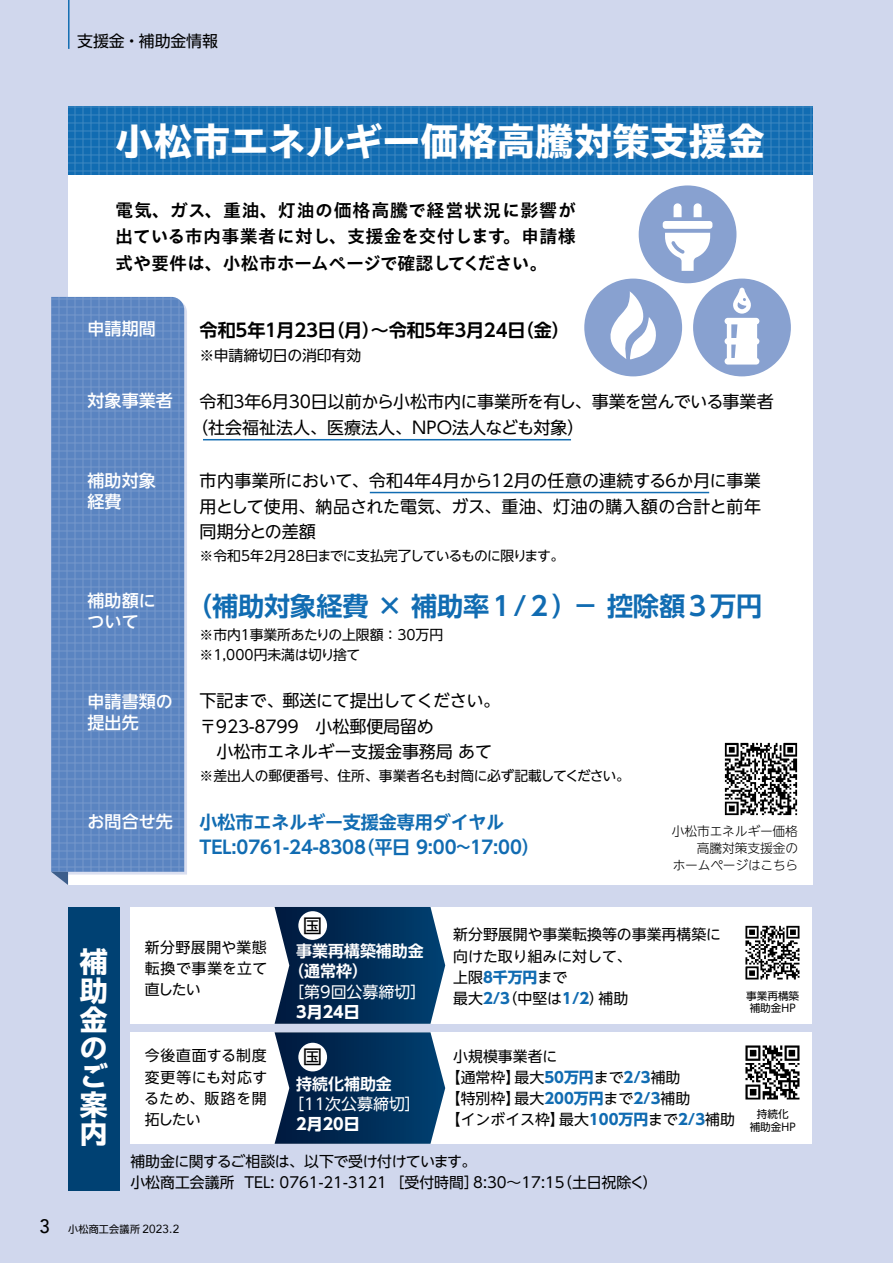
<style>
.page{position:relative;width:893px;height:1263px;background:#d0d7ed}
.page>*{position:absolute;margin:0;border:0;box-sizing:border-box;transform-origin:0 0}
.t1{font:700 expanded 39.3px "P Aoto Gothic Std N";letter-spacing:-.025em;color:#fff}
.t2{font:700 expanded 29.7px/28.5px "P Aoto Gothic Std N";color:#fff;text-align:justify}
.t3{font:700 26.1px "UD Shin Go NT Pr 6 De";letter-spacing:-.005em;color:#116cb2}
.t4{font:19.5px "UD Shin Go NT Pr 6";color:#000}
.t5{font:500 19.5px "Avenir";color:#000;scale:.95 1}
.t6{font:700 18px/26.5px "P Aoto Gothic Std N";letter-spacing:-.025em;color:#000;text-align:justify}
.t7{font:700 18px "UD Shin Go NT Pr 6 De";letter-spacing:-.01em;color:#116cb2}
.t8{font:700 18px "UD Shin Go NT Pr 6 De";letter-spacing:-.005em;color:#000}
.t9{font:16.95px/25.5px "UD Shin Go NT Pr 6";letter-spacing:-.01em;color:#000}
.t10{font:500 16.95px/21.3px "UD Shin Go NT Pr 6";color:#fff}
.t11{font:700 15.9px/20.2px "UD Shin Go NT Pr 6 De";color:#fff}
.t12{font:15.9px "UD Shin Go NT Pr 6";color:#fff}
.t13{font:700 15.9px "UD Shin Go NT Pr 6";color:#fff}
.t14{font:15.9px "UD Shin Go NT Pr 6";letter-spacing:-.01em;color:#000}
.t15{font:14.85px/21.3px "UD Shin Go NT Pr 6";color:#000;text-align:justify}
.t16{font:14.85px "UD Shin Go NT Pr 6";letter-spacing:-.03em;color:#000}
.t17{font:700 14.85px "UD Shin Go NT Pr 6";color:#116cb2}
.t18{font:13.8px/19.2px "UD Shin Go NT Pr 6";letter-spacing:-.015em;color:#000}
.t19{font:13.8px "UD Shin Go NT Pr 6";letter-spacing:-.045em;color:#000}
.t20{font:300 12.75px/17px "UD Shin Go NT Pr 6";letter-spacing:-.01em;color:#000;text-align:right}
.t21{font:11.7px "Avenir";color:#000}
.t22{font:10.65px/12.8px "UD Shin Go NT Pr 6";color:#000;text-align:center}
.t23{font:10.05px "UD Shin Go Pro";letter-spacing:.02em;color:#000}
.s1{font-weight:700;color:#116cb2}
.s2{font-weight:400;color:#000}
</style>
<div class="page">
<div style="left:130px;top:1032px;width:682px;height:112px;background:#fff"></div>
<div style="left:130px;top:907px;width:682px;height:117px;background:#fff"></div>
<div style="left:68px;top:170px;width:744px;height:715px;background:#fff"></div>
<svg style="left:275px;top:1032px;width:170px;height:112px;background:#173f66"></svg>
<svg style="left:275px;top:907px;width:170px;height:117px;background:#163f65"></svg>
<svg style="left:68px;top:305px;width:119px;height:569px;background:#d1d8ec"></svg>
<svg style="left:51px;top:297px;width:133px;height:575px;background:#6289c3"></svg>
<svg style="left:51px;top:872px;width:17px;height:13px"></svg>
<div style="left:68px;top:907px;width:51px;height:283px;background:#004173"></div>
<svg style="left:68px;top:106px;width:744px;height:68px;background:#166fb3"></svg>
<div style="left:298px;top:1043px;width:29px;height:28px;background:#fff;border-radius:50%"></div>
<img style="left:745px;top:1045px;width:55px;height:55px">
<div style="left:298px;top:911px;width:29px;height:29px;background:#fff;border-radius:50%"></div>
<img style="left:745px;top:925px;width:55px;height:55px">
<div style="left:693px;top:279px;width:98px;height:97px;background:#88a1d0;border-radius:50%"></div>
<svg style="left:725px;top:288px;width:34px;height:77px"></svg>
<div style="left:639px;top:185px;width:97px;height:98px;background:#88a1d0;border-radius:50%"></div>
<svg style="left:674px;top:203px;width:8px;height:14px"></svg>
<svg style="left:694px;top:203px;width:8px;height:14px"></svg>
<div style="left:663px;top:221px;width:49px;height:8px;background:#fff;border-radius:3px"></div>
<svg style="left:665px;top:233px;width:45px;height:38px"></svg>
<div style="left:584px;top:279px;width:98px;height:97px;background:#88a1d0;border-radius:50%"></div>
<svg style="left:610px;top:291px;width:46px;height:68px"></svg>
<hr style="left:203px;top:439px;width:368px;height:1px;background:#116cb2">
<hr style="left:370px;top:492px;width:339px;height:1px;background:#116cb2">
<img style="left:724px;top:742px;width:74px;height:74px">
<hr style="left:68px;top:0;width:2px;height:49px;background:#116cb2">
<p class="t14" style="left:77px;top:28px;width:142px">支援金・補助金情報</p>
<h1 class="t1" style="left:115px;top:120px;width:653px">小松市エネルギー価格高騰対策支援金</h1>
<p class="t6" style="left:115px;top:197px;width:462px">電気、ガス、重油、灯油の価格高騰で経営状況に影響が出ている市内事業者に対し、支援金を交付します。申請様式や要件は、小松市ホームページで確認してください。</p>
<h3 class="t5" style="left:39px;top:1209px;width:12px">3</h3>
<p class="t10" style="left:88px;top:317px;width:70px">申請期間</p>
<p class="t8" style="left:200px;top:316px;width:372px">令和5年1月23 （日月）～令和5年3月24 （日金(</p>
<p class="t15" style="left:199px;top:344px;width:163px">※申請締切日の消印有効</p>
<p class="t10" style="left:88px;top:390px;width:87px">対象事業者</p>
<p class="t9" style="left:272px;top:389px;width:503px">月30日以前から小松市内に事業所を有し、事業を営んでいる事業者</p>
<p class="t9" style="left:244px;top:389px;width:19px">年</p>
<p class="t9" style="left:191px;top:389px;width:395px;text-indent:9px">令和<br>（社会福祉法人、医療法人、NPO法人なども対象(</p>
<p class="t9" style="left:258px;top:389px;width:19px">６</p>
<p class="t9" style="left:231px;top:389px;width:19px">３</p>
<p class="t10" style="left:88px;top:469px;width:70px">補助対象経費</p>
<p class="t9" style="left:414px;top:468px;width:19px">年</p>
<p class="t9" style="left:200px;top:468px;width:563px">市内事業所において、令和<br>用として使用、納品された電気、ガス、重油、灯油の購入額の合計と前年同期分との差額</p>
<p class="t19" style="left:200px;top:544px;width:366px">※令和5年2月28日までに支払完了しているものに限ります。</p>
<p class="t9" style="left:443px;top:468px;width:225px">月から12月の任意の連続する</p>
<p class="t9" style="left:676px;top:468px;width:86px">か月に事業</p>
<p class="t9" style="left:662px;top:468px;width:19px">６</p>
<p class="t9" style="left:400px;top:468px;width:19px">４</p>
<p class="t9" style="left:429px;top:468px;width:19px">４</p>
<p class="t10" style="left:88px;top:589px;width:70px">補助額について</p>
<h3 class="t3" style="left:186px;top:585px;width:393px">（補助対象経費 × 補助率１/２）</h3>
<p class="t18" style="left:250px;top:625px;width:195px">事業所あたりの上限額：30万円</p>
<p class="t18" style="left:200px;top:625px;width:162px">※市内<br>※1,000円未満は切り捨て</p>
<p class="t18" style="left:238px;top:625px;width:15px">１</p>
<h3 class="t3" style="left:573px;top:585px;width:191px">－控除額３万円</h3>
<p class="t10" style="left:88px;top:690px;width:87px">申請書類の提出先</p>
<p class="t9" style="left:199px;top:687px;width:302px">下記まで、郵送にて提出してください。〒923-8799　小松郵便局留め<br>　小松市エネルギー支援金事務局あて</p>
<p class="t18" style="left:200px;top:765px;width:432px">※差出人の郵便番号、住所、事業者名も封筒に必ず記載してください。</p>
<p class="t10" style="left:88px;top:810px;width:87px">お問合せ先</p>
<p class="t7" style="left:200px;top:807px;width:306px">小松市エネルギー支援金専用ダイヤル</p>
<p class="t7" style="left:356px;top:833px;width:185px">（平日 9:00~17:00(</p>
<p class="t7" style="left:200px;top:833px;width:168px">TEL:0761-24-8308</p>
<p class="t20" style="left:672px;top:823px;width:128px">小松市エネルギー価格高騰対策支援金の<br>ホームページはこちら</p>
<h2 class="t2" style="left:79px;top:949px;width:31px">補助金のご案内</h2>
<p class="t15" style="left:145px;top:936px;width:124px">新分野展開や業態転換で事業を立て直したい</p>
<p class="t15" style="left:144px;top:1045px;width:125px">今後直面する制度変更等にも対応するため、販路を開拓したい</p>
<h3 class="t4" style="left:303px;top:909px;width:21px">国</h3>
<p class="t11" style="left:288px;top:941px;width:137px;text-indent:8px">事業再構築補助金（通常枠(</p>
<p class="t12" style="left:288px;top:979px;width:140px">［第9回公募締切[</p>
<p class="t13" style="left:296px;top:999px;width:65px">3月24日</p>
<p class="t15" style="left:453px;top:923px;width:269px">新分野展開や事業転換等の事業再構築に</p>
<p class="t15" style="left:453px;top:945px;width:180px">向けた取り組みに対して、</p>
<p class="t15" style="left:453px;top:966px;width:115px">上限<span class="s1">8千万円</span>まで</p>
<p class="t15" style="left:599px;top:987px;width:31px">補助</p>
<p class="t15" style="left:503px;top:987px;width:103px">（中堅は<span class="s1">1/2</span>）</p>
<p class="t17" style="left:453px;top:986px;width:58px"><span class="s2">最大</span>2/3</p>
<p class="t22" style="left:746px;top:989px;width:55px">事業再構築補助金HP</p>
<h3 class="t4" style="left:303px;top:1041px;width:21px">国</h3>
<p class="t15" style="left:515px;top:1045px;width:167px;text-indent:-61px">小規模事業者に<br>最大<span class="s1">50万円</span>まで<span class="s1">2/3</span>補助</p>
<p class="t15" style="left:515px;top:1066px;width:177px;text-indent:-69px">【通常枠】<br>最大<span class="s1">200万円</span>まで<span class="s1">2/3</span>補助</p>
<p class="t11" style="left:296px;top:1073px;width:97px">持続化補助金</p>
<p class="t12" style="left:288px;top:1091px;width:134px">［11次公募締切[</p>
<p class="t15" style="left:446px;top:1087px;width:76px">【特別枠】</p>
<p class="t22" style="left:757px;top:1107px;width:33px">持続化</p>
<p class="t15" style="left:446px;top:1109px;width:121px">【インボイス枠】</p>
<p class="t17" style="left:559px;top:1107px;width:177px"><span class="s2">最大</span>100万円<span class="s2">まで</span>2/3<span class="s2">補助</span></p>
<p class="t13" style="left:296px;top:1111px;width:65px">2月20日</p>
<p class="t22" style="left:750px;top:1120px;width:48px">補助金HP</p>
<p class="t16" style="left:130px;top:1149px;width:347px">補助金に関するご相談は、以下で受け付けています。</p>
<p class="t15" style="left:130px;top:1172px;width:106px">小松商工会議所</p>
<p class="t15" style="left:557px;top:1172px;width:102px">（土日祝除く(</p>
<p class="t15" style="left:244px;top:1172px;width:236px">TEL: 0761-21-3121 ［受付時間］</p>
<p class="t15" style="left:473px;top:1172px;width:93px">8:30～17:15</p>
<p class="t23" style="left:68px;top:1221px;width:74px">小松商工会議所</p>
<p class="t21" style="left:143px;top:1220px;width:38px">2023.2</p>
</div>
